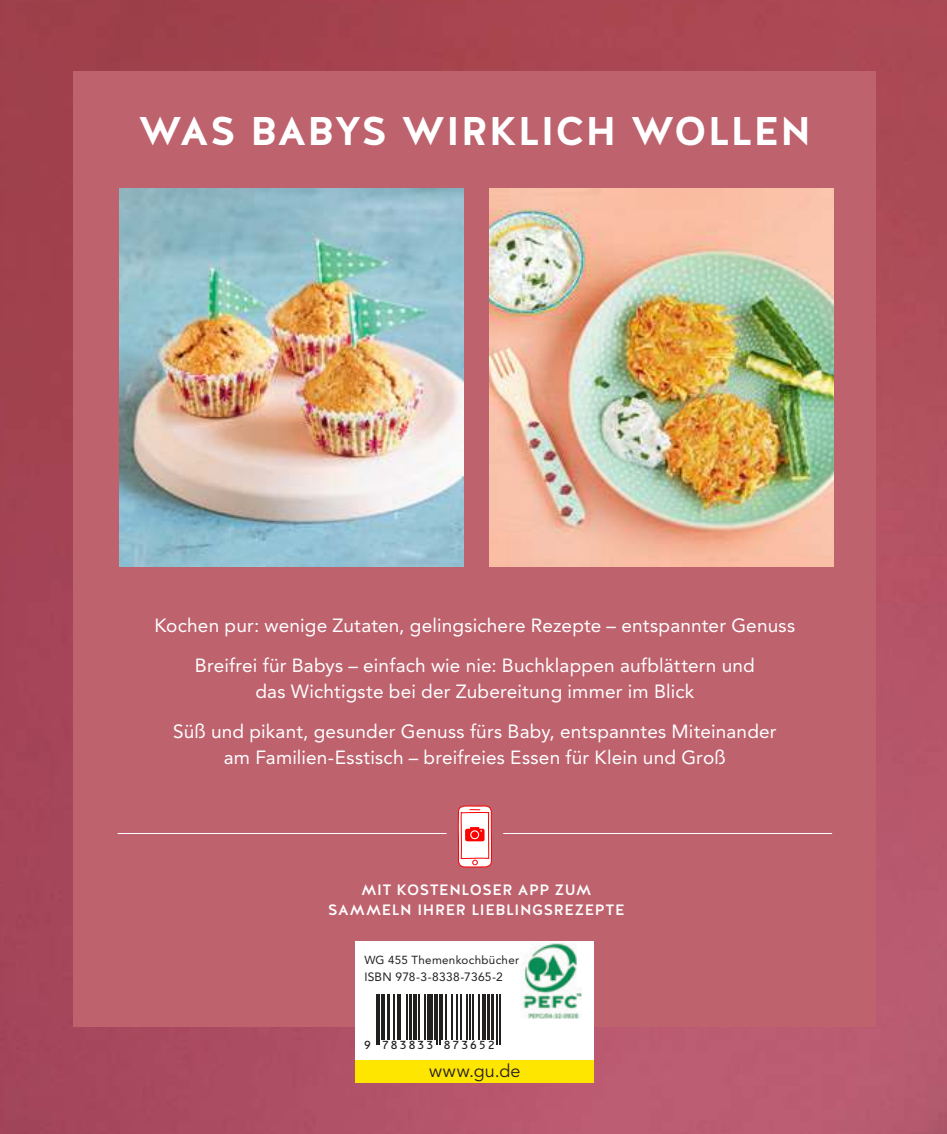
<style>
.page{position:relative;width:947px;height:1134px;background:#fff}
.page>*{position:absolute;margin:0;border:0;box-sizing:border-box;transform-origin:0 0}
.t1{font:700 40px "Halis GR";letter-spacing:.015em;color:#fff}
.t2{font:19px/40.2px "Avenir LT Std";letter-spacing:.01em;color:#fff;text-align:center}
.t3{font:18px "Avenir LT Std";letter-spacing:.025em;color:#221f1f}
.t4{font:500 15px/20px "Halis GR";letter-spacing:.04em;color:#fff;text-align:center}
.t5{font:12px "Avenir LT Std";letter-spacing:.025em;color:#221f1f}
.t6{font:11.6px "Avenir LT Std";letter-spacing:.025em;color:#221f1f}
.t7{font:11.2px "OCRB Std";letter-spacing:.07em;color:#221f1f}
</style>
<div class="page">
<div style="left:0;top:0;width:947px;height:1134px;background:linear-gradient(to bottom,#a4434d,#b2536b)"></div>
<div style="left:74px;top:71px;width:802px;height:955px;background:#be626e"></div>
<img style="left:489px;top:189px;width:344px;height:378px">
<img style="left:119px;top:189px;width:344px;height:378px">
<hr style="left:118px;top:833px;width:328px;height:1px;background:#fff">
<hr style="left:503px;top:833px;width:329px;height:1px;background:#fff">
<svg style="left:458px;top:805px;width:34px;height:62px;background:#fdb7b7"></svg>
<div style="left:470px;top:830px;width:9px;height:9px;border:1px solid #fff;border-radius:50%"></div>
<div style="left:356px;top:941px;width:238px;height:142px;background:#fff"></div>
<div style="left:356px;top:1060px;width:238px;height:23px;background:#ffe600"></div>
<img style="left:521px;top:944px;width:60px;height:75px">
<hr style="left:376px;top:994px;width:1px;height:51px;background:#221f1f">
<hr style="left:379px;top:994px;width:1px;height:51px;background:#221f1f">
<hr style="left:381px;top:994px;width:4px;height:45px;background:#221f1f">
<hr style="left:387px;top:994px;width:2px;height:45px;background:#221f1f">
<hr style="left:393px;top:994px;width:1px;height:45px;background:#221f1f">
<hr style="left:397px;top:994px;width:1px;height:45px;background:#221f1f">
<hr style="left:400px;top:994px;width:1px;height:45px;background:#221f1f">
<hr style="left:406px;top:994px;width:2px;height:45px;background:#221f1f">
<hr style="left:409px;top:994px;width:2px;height:45px;background:#221f1f">
<hr style="left:413px;top:994px;width:4px;height:45px;background:#221f1f">
<hr style="left:418px;top:994px;width:1px;height:45px;background:#221f1f">
<hr style="left:425px;top:994px;width:1px;height:45px;background:#221f1f">
<div style="left:427px;top:994px;width:5px;height:45px;background:#221f1f"></div>
<hr style="left:434px;top:994px;width:1px;height:45px;background:#221f1f">
<hr style="left:436px;top:994px;width:2px;height:51px;background:#221f1f">
<hr style="left:439px;top:994px;width:1px;height:51px;background:#221f1f">
<hr style="left:442px;top:994px;width:1px;height:45px;background:#221f1f">
<hr style="left:446px;top:994px;width:1px;height:45px;background:#221f1f">
<hr style="left:451px;top:994px;width:1px;height:45px;background:#221f1f">
<hr style="left:456px;top:994px;width:1px;height:45px;background:#221f1f">
<hr style="left:460px;top:994px;width:1px;height:45px;background:#221f1f">
<hr style="left:466px;top:994px;width:2px;height:45px;background:#221f1f">
<hr style="left:469px;top:994px;width:1px;height:45px;background:#221f1f">
<hr style="left:472px;top:994px;width:1px;height:45px;background:#221f1f">
<hr style="left:478px;top:994px;width:2px;height:45px;background:#221f1f">
<hr style="left:482px;top:994px;width:4px;height:45px;background:#221f1f">
<hr style="left:487px;top:994px;width:3px;height:45px;background:#221f1f">
<hr style="left:491px;top:994px;width:3px;height:45px;background:#221f1f">
<hr style="left:497px;top:994px;width:1px;height:51px;background:#221f1f">
<hr style="left:499px;top:994px;width:2px;height:51px;background:#221f1f">
<h1 class="t1" style="left:139px;top:107px;width:674px">WAS BABYS WIRKLICH WOLLEN</h1>
<p class="t2" style="left:154px;top:606px;width:642px">Kochen pur: wenige Zutaten, gelingsichere Rezepte – entspannter Genuss<br>Breifrei für Babys – einfach wie nie: Buchklappen aufblättern und</p>
<p class="t2" style="left:173px;top:672px;width:605px">das Wichtigste bei der Zubereitung immer im Blick<br>Süß und pikant, gesunder Genuss fürs Baby, entspanntes Miteinander</p>
<p class="t2" style="left:224px;top:738px;width:503px">am Familien-Esstisch – breifreies Essen für Klein und Groß</p>
<p class="t4" style="left:328px;top:879px;width:298px">MIT KOSTENLOSER APP ZUM<br>SAMMELN IHRER LIEBLINGSREZEPTE</p>
<p class="t6" style="left:364px;top:953px;width:156px">WG 455 Themenkochbücher</p>
<p class="t5" style="left:364px;top:970px;width:140px">ISBN 978-3-8338-7365-2</p>
<p class="t7" style="left:364px;top:1039px;width:133px">9 783833 873652</p>
<p class="t3" style="left:429px;top:1061px;width:93px">www.gu.de</p>
</div>
